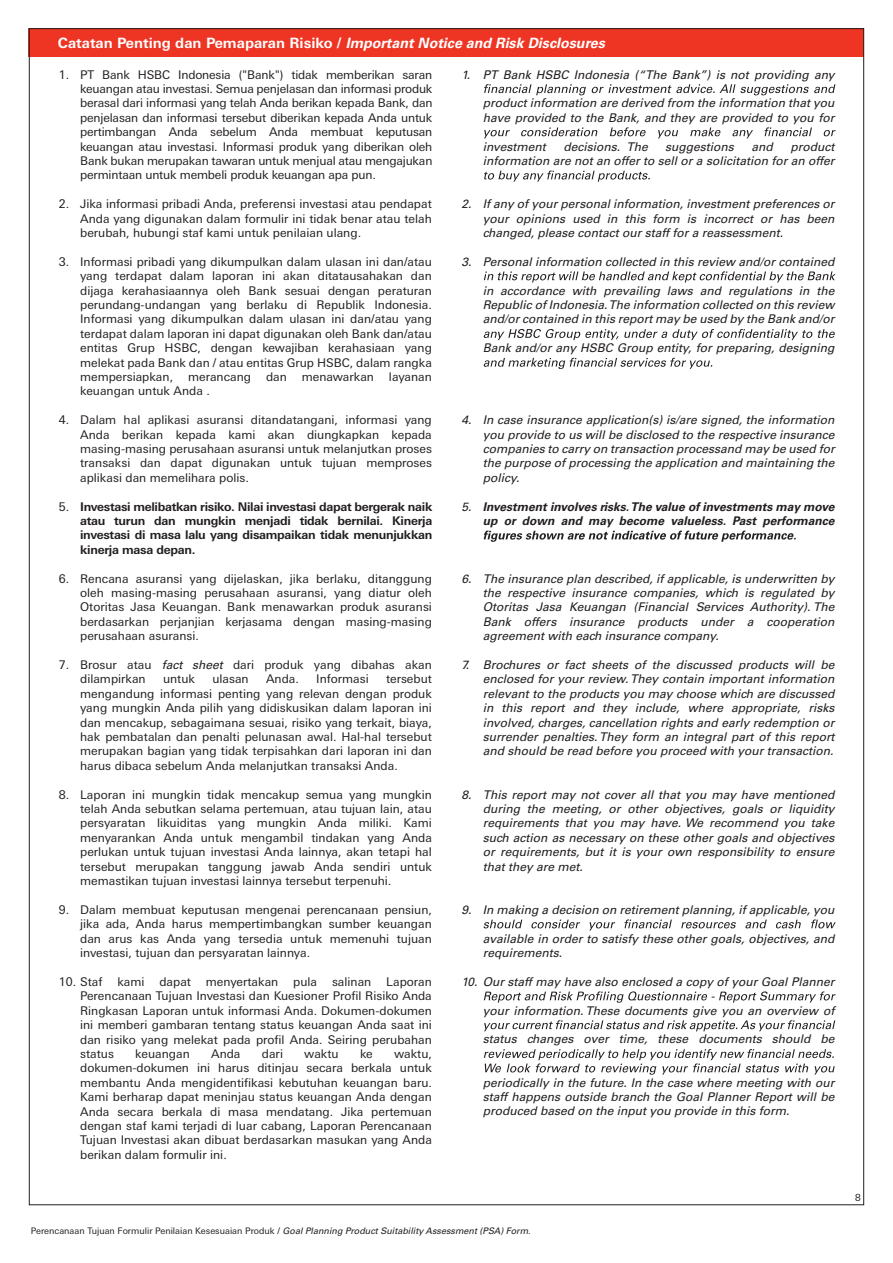
<style>
.page{position:relative;width:893px;height:1263px;background:#fff}
.page>*{position:absolute;margin:0;border:0;box-sizing:border-box;transform-origin:0 0}
.t1{font:700 14.25px "Univers Nextfor HSBC";color:#fff}
.t2{font:12px/14.4px "Univers Nextfor HSBC";color:#231f20;text-align:justify}
.t3{font:italic 12px/14.4px "Univers";color:#231f20;text-align:justify}
.t4{font:700 12px/14.4px "Univers Nextfor HSBC";letter-spacing:-.025em;color:#231f20;text-align:justify}
.t5{font:italic 700 12px/14.4px "Univers";color:#231f20;text-align:right}
.t6{font:9.75px "Univers Nextfor HSBC";color:#231f20}
.t7{font:9px "Univers Nextfor HSBC";color:#231f20}
.s1{font-family:"Univers";font-style:italic}
.s2{font-weight:400}
</style>
<div class="page">
<div style="left:29px;top:29px;width:835px;height:28px;background:#ee3524"></div>
<svg style="left:484px;top:84px;width:351px;height:11px"></svg>
<svg style="left:484px;top:127px;width:352px;height:11px"></svg>
<svg style="left:484px;top:171px;width:166px;height:11px"></svg>
<svg style="left:484px;top:271px;width:352px;height:11px"></svg>
<svg style="left:483px;top:329px;width:352px;height:11px"></svg>
<svg style="left:483px;top:358px;width:229px;height:11px"></svg>
<svg style="left:484px;top:531px;width:312px;height:11px"></svg>
<svg style="left:483px;top:919px;width:353px;height:11px"></svg>
<svg style="left:484px;top:991px;width:352px;height:12px"></svg>
<svg style="left:484px;top:1020px;width:351px;height:11px"></svg>
<svg style="left:484px;top:1049px;width:351px;height:26px"></svg>
<p class="t1" style="left:58px;top:33px;width:548px">Catatan Penting dan Pemaparan Risiko / <span class="s1">Important Notice and Risk Disclosures</span></p>
<p class="t2" style="left:80px;top:66px;width:354px;text-indent:-21px">1. PT Bank HSBC Indonesia ("Bank") tidak memberikan saran keuangan atau investasi. Semua penjelasan dan informasi produk berasal dari informasi yang telah Anda berikan kepada Bank, dan penjelasan dan informasi tersebut diberikan kepada Anda untuk pertimbangan Anda sebelum Anda membuat keputusan keuangan atau investasi. Informasi produk yang diberikan oleh Bank bukan merupakan tawaran untuk menjual atau mengajukan permintaan untuk membeli produk keuangan apa pun.</p>
<p class="t2" style="left:80px;top:196px;width:353px;text-indent:-21px">2. Jika informasi pribadi Anda, preferensi investasi atau pendapat Anda yang digunakan dalam formulir ini tidak benar atau telah berubah, hubungi staf kami untuk penilaian ulang.</p>
<p class="t2" style="left:80px;top:254px;width:353px;text-indent:-21px">3. Informasi pribadi yang dikumpulkan dalam ulasan ini dan/atau yang terdapat dalam laporan ini akan ditatausahakan dan dijaga kerahasiaannya oleh Bank sesuai dengan peraturan perundang-undangan yang berlaku di Republik Indonesia.<br>Informasi yang dikumpulkan dalam ulasan ini dan/atau yang terdapat dalam laporan ini dapat digunakan oleh Bank dan/atau entitas Grup HSBC, dengan kewajiban kerahasiaan yang melekat pada Bank dan / atau entitas Grup HSBC, dalam rangka mempersiapkan, merancang dan menawarkan layanan keuangan untuk Anda .</p>
<p class="t2" style="left:80px;top:412px;width:353px;text-indent:-21px">4. Dalam hal aplikasi asuransi ditandatangani, informasi yang Anda berikan kepada kami akan diungkapkan kepada masing-masing perusahaan asuransi untuk melanjutkan proses transaksi dan dapat digunakan untuk tujuan memproses aplikasi dan memelihara polis.</p>
<p class="t4" style="left:80px;top:498px;width:354px;text-indent:-21px"><span class="s2">5.</span> Investasi melibatkan risiko. Nilai investasi dapat bergerak naik atau turun dan mungkin menjadi tidak bernilai. Kinerja investasi di masa lalu yang disampaikan tidak menunjukkan kinerja masa depan.</p>
<p class="t2" style="left:80px;top:570px;width:353px;text-indent:-21px">6. Rencana asuransi yang dijelaskan, jika berlaku, ditanggung oleh masing-masing perusahaan asuransi, yang diatur oleh Otoritas Jasa Keuangan. Bank menawarkan produk asuransi berdasarkan perjanjian kerjasama dengan masing-masing perusahaan asuransi.</p>
<p class="t2" style="left:80px;top:657px;width:353px;text-indent:-21px">7. Brosur atau <span class="s1">fact sheet</span> dari produk yang dibahas akan dilampirkan</p>
<p class="t2" style="left:163px;top:671px;width:33px">untuk</p>
<p class="t2" style="left:212px;top:671px;width:38px">ulasan</p>
<p class="t2" style="left:266px;top:671px;width:34px">Anda.</p>
<p class="t2" style="left:316px;top:671px;width:54px">Informasi</p>
<p class="t2" style="left:80px;top:671px;width:353px;text-indent:306px">tersebut mengandung informasi penting yang relevan dengan produk yang mungkin Anda pilih yang didiskusikan dalam laporan ini dan mencakup, sebagaimana sesuai, risiko yang terkait, biaya, hak pembatalan dan penalti pelunasan awal. Hal-hal tersebut merupakan bagian yang tidak terpisahkan dari laporan ini dan harus dibaca sebelum Anda melanjutkan transaksi Anda.</p>
<p class="t2" style="left:80px;top:786px;width:353px;text-indent:-21px">8. Laporan ini mungkin tidak mencakup semua yang mungkin telah Anda sebutkan selama pertemuan, atau tujuan lain, atau persyaratan likuiditas yang mungkin Anda miliki. Kami menyarankan Anda untuk mengambil tindakan yang Anda perlukan untuk tujuan investasi Anda lainnya, akan tetapi hal tersebut merupakan tanggung jawab Anda sendiri untuk memastikan tujuan investasi lainnya tersebut terpenuhi.</p>
<p class="t2" style="left:80px;top:902px;width:353px;text-indent:-21px">9. Dalam membuat keputusan mengenai perencanaan pensiun, jika ada, Anda harus mempertimbangkan sumber keuangan dan arus kas Anda yang tersedia untuk memenuhi tujuan investasi, tujuan dan persyaratan lainnya.</p>
<p class="t2" style="left:80px;top:974px;width:353px;text-indent:-21px">10. Staf kami dapat menyertakan pula salinan Laporan Perencanaan Tujuan Investasi dan Kuesioner Profil Risiko Anda Ringkasan Laporan untuk informasi Anda. Dokumen-dokumen ini memberi gambaran tentang status keuangan Anda saat ini dan risiko yang melekat pada profil Anda. Seiring perubahan status</p>
<p class="t2" style="left:80px;top:1046px;width:353px;text-indent:314px">waktu, dokumen-dokumen ini harus ditinjau secara berkala untuk membantu Anda mengidentifikasi kebutuhan keuangan baru.<br>Kami berharap dapat meninjau status keuangan Anda dengan Anda secara berkala di masa mendatang. Jika pertemuan dengan staf kami terjadi di luar cabang, Laporan Perencanaan Tujuan Investasi akan dibuat berdasarkan masukan yang Anda berikan dalam formulir ini.</p>
<p class="t2" style="left:135px;top:1046px;width:56px">keuangan</p>
<p class="t2" style="left:211px;top:1046px;width:31px">Anda</p>
<p class="t2" style="left:262px;top:1046px;width:23px">dari</p>
<p class="t2" style="left:304px;top:1046px;width:36px">waktu</p>
<p class="t2" style="left:360px;top:1046px;width:14px">ke</p>
<p class="t3" style="left:461px;top:67px;width:374px">1. PT Bank HSBC Indonesia (“The Bank”) is not providing any</p>
<p class="t3" style="left:483px;top:96px;width:353px">product information are derived from the information that you have provided to the Bank, and they are provided to you for</p>
<p class="t3" style="left:483px;top:139px;width:65px">investment</p>
<p class="t3" style="left:563px;top:139px;width:86px">decisions. The</p>
<p class="t3" style="left:665px;top:139px;width:70px">suggestions</p>
<p class="t3" style="left:751px;top:139px;width:23px">and</p>
<p class="t3" style="left:483px;top:139px;width:353px;text-align:right">product<br>information are not an offer to sell or a solicitation for an offer</p>
<p class="t3" style="left:483px;top:197px;width:353px;text-indent:-21px">2. If any of your personal information, investment preferences or your opinions used in this form is incorrect or has been changed, please contact our staff for a reassessment.</p>
<p class="t3" style="left:461px;top:254px;width:375px">3. Personal information collected in this review and/or contained</p>
<p class="t3" style="left:483px;top:283px;width:353px">in accordance with prevailing laws and regulations in the Republic of Indonesia.The information collected on this review and/or contained in this report may be used by the Bank and/or</p>
<p class="t3" style="left:483px;top:341px;width:353px">Bank and/or any HSBC Group entity, for preparing, designing</p>
<p class="t3" style="left:483px;top:413px;width:353px;text-indent:-21px">4. In case insurance application(s) is/are signed, the information you provide to us will be disclosed to the respective insurance companies to carry on transaction processand may be used for the purpose of processing the application and maintaining the policy.</p>
<p class="t5" style="left:461px;top:499px;width:375px"><span class="s2">5.</span> Investment involves risks.The value of investments may move up or down and may become valueless. Past performance</p>
<p class="t3" style="left:483px;top:571px;width:353px;text-indent:-21px">6. The insurance plan described, if applicable, is underwritten by the respective insurance companies, which is regulated by Otoritas Jasa Keuangan (Financial Services Authority). The Bank offers insurance products under a cooperation agreement with each insurance company.</p>
<p class="t3" style="left:483px;top:658px;width:353px;text-indent:-21px">7. Brochures or fact sheets of the discussed products will be enclosed for your review.They contain important information relevant to the products you may choose which are discussed in this report and they include, where appropriate, risks involved, charges, cancellation rights and early redemption or surrender penalties.They form an integral part of this report and should be read before you proceed with your transaction.</p>
<p class="t3" style="left:483px;top:787px;width:353px;text-indent:-21px">8. This report may not cover all that you may have mentioned during the meeting, or other objectives, goals or liquidity requirements that you may have. We recommend you take such action as necessary on these other goals and objectives or requirements, but it is your own responsibility to ensure that they are met.</p>
<p class="t3" style="left:461px;top:902px;width:375px">9. In making a decision on retirement planning, if applicable, you</p>
<p class="t3" style="left:483px;top:931px;width:353px">available in order to satisfy these other goals, objectives, and requirements.</p>
<p class="t3" style="left:461px;top:974px;width:374px">10. Our staff may have also enclosed a copy of your Goal Planner</p>
<p class="t3" style="left:483px;top:1003px;width:353px">your information.These documents give you an overview of</p>
<p class="t3" style="left:483px;top:1032px;width:353px">status changes over time, these documents should be</p>
<p class="t3" style="left:483px;top:1075px;width:353px">periodically in the future. In the case where meeting with our staff happens outside branch the Goal Planner Report will be produced based on the input you provide in this form.</p>
<p class="t7" style="left:31px;top:1224px;width:501px">Perencanaan Tujuan Formulir Penilaian Kesesuaian Produk / <span class="s1">Goal Planning Product Suitability Assessment (PSA) Form</span>.</p>
<p class="t6" style="left:855px;top:1190px;width:7px">8</p>
</div>
